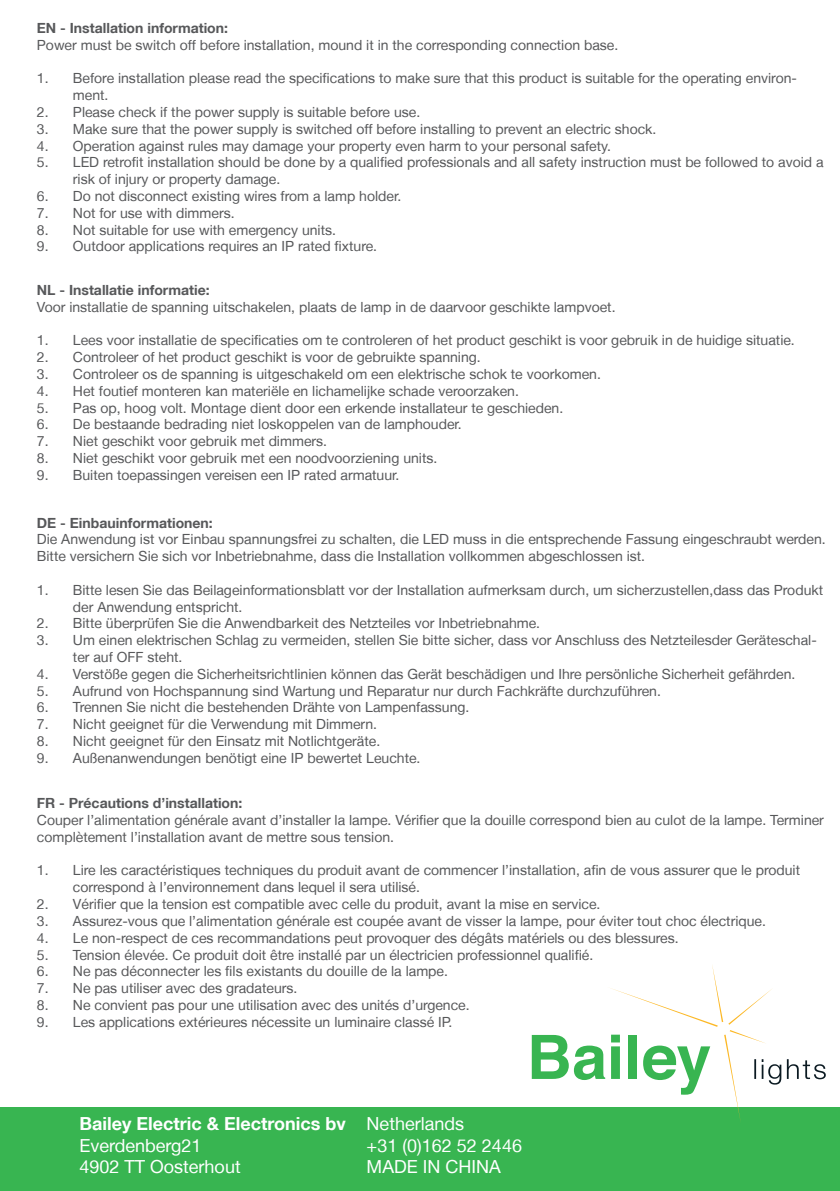
<style>
.page{position:relative;width:840px;height:1191px;background:#fff}
.page>*{position:absolute;margin:0;border:0;box-sizing:border-box;transform-origin:0 0}
.t1{font:18px "Helvetica Neue LT";color:#fff}
.t2{font:700 18px "Helvetica Neue LT";color:#fff}
.t3{font:14px/16.8px "Helvetica Neue LT";color:#57585a}
.t4{font:700 14px "Helvetica Neue LT";color:#57585a}
</style>
<div class="page">
<div style="left:0;top:1107px;width:839px;height:83px;background:#38b551"></div>
<svg style="left:531px;top:965px;width:294px;height:155px"></svg>
<p class="t4" style="left:37px;top:19px;width:192px">EN - Installation information:</p>
<p class="t3" style="left:37px;top:36px;width:582px">Power must be switch off before installation, mound it in the corresponding connection base.</p>
<p class="t3" style="left:73px;top:70px;width:725px;text-indent:-36px">1. Before installation please read the specifications to make sure that this product is suitable for the operating environ&shy;ment.</p>
<p class="t3" style="left:37px;top:103px;width:384px">2. Please check if the power supply is suitable before use.</p>
<p class="t3" style="left:37px;top:120px;width:620px">3. Make sure that the power supply is switched off before installing to prevent an electric shock.</p>
<p class="t3" style="left:37px;top:137px;width:575px">4. Operation against rules may damage your property even harm to your personal safety.</p>
<p class="t3" style="left:73px;top:154px;width:751px;text-indent:-36px">5. LED retrofit installation should be done by a qualified professionals and all safety instruction must be followed to avoid a risk of injury or property damage.</p>
<p class="t3" style="left:37px;top:187px;width:366px">6. Do not disconnect existing wires from a lamp holder.</p>
<p class="t3" style="left:37px;top:204px;width:199px">7. Not for use with dimmers.</p>
<p class="t3" style="left:37px;top:221px;width:300px">8. Not suitable for use with emergency units.</p>
<p class="t3" style="left:37px;top:238px;width:341px">9. Outdoor applications requires an IP rated fixture.</p>
<p class="t4" style="left:37px;top:281px;width:174px">NL - Installatie informatie:</p>
<p class="t3" style="left:37px;top:298px;width:580px">Voor installatie de spanning uitschakelen, plaats de lamp in de daarvoor geschikte lampvoet.</p>
<p class="t3" style="left:37px;top:332px;width:759px">1. Lees voor installatie de specificaties om te controleren of het product geschikt is voor gebruik in de huidige situatie.</p>
<p class="t3" style="left:37px;top:349px;width:445px">2. Controleer of het product geschikt is voor de gebruikte spanning.</p>
<p class="t3" style="left:37px;top:365px;width:565px">3. Controleer os de spanning is uitgeschakeld om een elektrische schok te voorkomen.</p>
<p class="t3" style="left:37px;top:382px;width:483px">4. Het foutief monteren kan materiële en lichamelijke schade veroorzaken.</p>
<p class="t3" style="left:37px;top:399px;width:527px">5. Pas op, hoog volt. Montage dient door een erkende installateur te geschieden.</p>
<p class="t3" style="left:37px;top:416px;width:426px">6. De bestaande bedrading niet loskoppelen van de lamphouder.</p>
<p class="t3" style="left:37px;top:433px;width:291px">7. Niet geschikt voor gebruik met dimmers.</p>
<p class="t3" style="left:37px;top:449px;width:402px">8. Niet geschikt voor gebruik met een noodvoorziening units.</p>
<p class="t3" style="left:37px;top:466px;width:364px">9. Buiten toepassingen vereisen een IP rated armatuur.</p>
<p class="t4" style="left:37px;top:514px;width:177px">DE - Einbauinformationen:</p>
<p class="t3" style="left:37px;top:531px;width:790px">Die Anwendung ist vor Einbau spannungsfrei zu schalten, die LED muss in die entsprechende Fassung eingeschraubt werden.<br>Bitte versichern Sie sich vor Inbetriebnahme, dass die Installation vollkommen abgeschlossen ist.</p>
<p class="t3" style="left:73px;top:581px;width:751px;text-indent:-36px">1. Bitte lesen Sie das Beilageinformationsblatt vor der Installation aufmerksam durch, um sicherzustellen,dass das Produkt der Anwendung entspricht.</p>
<p class="t3" style="left:37px;top:615px;width:504px">2. Bitte überprüfen Sie die Anwendbarkeit des Netzteiles vor Inbetriebnahme.</p>
<p class="t3" style="left:73px;top:631px;width:745px;text-indent:-36px">3. Um einen elektrischen Schlag zu vermeiden, stellen Sie bitte sicher, dass vor Anschluss des Netzteilesder Geräteschal&shy;ter auf OFF steht.</p>
<p class="t3" style="left:37px;top:665px;width:759px">4. Verstöße gegen die Sicherheitsrichtlinien können das Gerät beschädigen und Ihre persönliche Sicherheit gefährden.</p>
<p class="t3" style="left:37px;top:682px;width:625px">5. Aufrund von Hochspannung sind Wartung und Reparatur nur durch Fachkräfte durchzuführen.</p>
<p class="t3" style="left:37px;top:699px;width:434px">6. Trennen Sie nicht die bestehenden Drähte von Lampenfassung.</p>
<p class="t3" style="left:37px;top:715px;width:341px">7. Nicht geeignet für die Verwendung mit Dimmern.</p>
<p class="t3" style="left:37px;top:732px;width:344px">8. Nicht geeignet für den Einsatz mit Notlichtgeräte.</p>
<p class="t3" style="left:37px;top:749px;width:385px">9. Außenanwendungen benötigt eine IP bewertet Leuchte.</p>
<p class="t4" style="left:37px;top:794px;width:207px">FR - Précautions d’installation:</p>
<p class="t3" style="left:37px;top:811px;width:788px">Couper l’alimentation générale avant d’installer la lampe. Vérifier que la douille correspond bien au culot de la lampe. Terminer complètement l’installation avant de mettre sous tension.</p>
<p class="t3" style="left:73px;top:862px;width:728px;text-indent:-36px">1. Lire les caractéristiques techniques du produit avant de commencer l’installation, afin de vous assurer que le produit correspond à l’environnement dans lequel il sera utilisé.</p>
<p class="t3" style="left:37px;top:895px;width:564px">2. Vérifier que la tension est compatible avec celle du produit, avant la mise en service.</p>
<p class="t3" style="left:37px;top:912px;width:730px">3. Assurez-vous que l’alimentation générale est coupée avant de visser la lampe, pour éviter tout choc électrique.</p>
<p class="t3" style="left:37px;top:929px;width:643px">4. Le non-respect de ces recommandations peut provoquer des dégâts matériels ou des blessures.</p>
<p class="t3" style="left:37px;top:946px;width:557px">5. Tension élevée. Ce produit doit être installé par un électricien professionnel qualifié.</p>
<p class="t3" style="left:37px;top:962px;width:412px">6. Ne pas déconnecter les fils existants du douille de la lampe.</p>
<p class="t3" style="left:37px;top:979px;width:262px">7. Ne pas utiliser avec des gradateurs.</p>
<p class="t3" style="left:37px;top:996px;width:434px">8. Ne convient pas pour une utilisation avec des unités d’urgence.</p>
<p class="t3" style="left:37px;top:1013px;width:416px">9. Les applications extérieures nécessite un luminaire classé IP.</p>
<p class="t2" style="left:79px;top:1112px;width:268px">Bailey Electric &amp; Electronics bv</p>
<p class="t1" style="left:79px;top:1134px;width:123px">Everdenberg21</p>
<p class="t1" style="left:79px;top:1156px;width:163px">4902 TT Oosterhout</p>
<p class="t1" style="left:366px;top:1112px;width:99px">Netherlands</p>
<p class="t1" style="left:366px;top:1134px;width:157px">+31 (0)162 52 2446</p>
<p class="t1" style="left:366px;top:1156px;width:135px">MADE IN CHINA</p>
</div>
